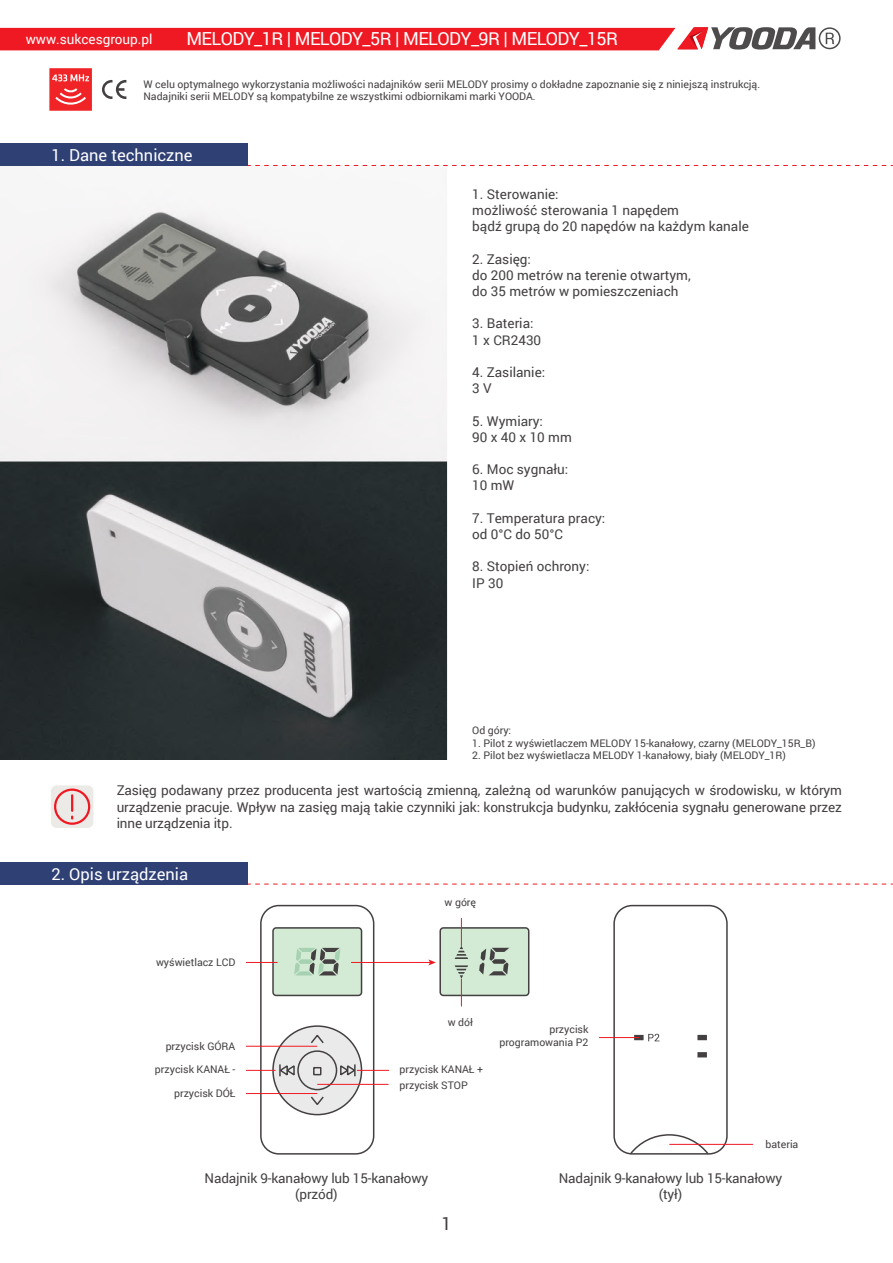
<style>
.page{position:relative;width:893px;height:1263px;background:#fff}
.page>*{position:absolute;margin:0;border:0;box-sizing:border-box;transform-origin:0 0}
.t1{font:18px "Roboto";letter-spacing:-.03em;color:#fff}
.t2{font:18px "Roboto";color:#444041}
.t3{font:16.5px "Roboto";color:#fff}
.t4{font:13.5px/16.2px "Roboto";color:#444041}
.t5{font:13.5px "Roboto";color:#fff}
.t6{font:10.5px/12.6px "Roboto";color:#444041}
</style>
<div class="page">
<img style="left:0;top:203px;width:447px;height:556px">
<div style="left:51px;top:785px;width:42px;height:43px;background:#eceae7;border-radius:6px"></div>
<svg style="left:71px;top:795px;width:2px;height:16px"></svg>
<div style="left:54px;top:788px;width:36px;height:37px;border:2px solid #ef1923;border-radius:50%"></div>
<div style="left:273px;top:1026px;width:89px;height:88px;background:#ebeaea;border-radius:50%"></div>
<div style="left:273px;top:928px;width:89px;height:67px;background:#d3ead5;border-radius:3px"></div>
<div style="left:260px;top:905px;width:114px;height:249px;border:2px solid #444041;border-radius:18px"></div>
<div style="left:272px;top:927px;width:90px;height:69px;border:2px solid #444041;border-radius:3px"></div>
<div style="left:272px;top:1025px;width:90px;height:90px;border:2px solid #444041;border-radius:50%"></div>
<div style="left:297px;top:1050px;width:40px;height:40px;border:2px solid #444041;border-radius:50%"></div>
<svg style="left:311px;top:1034px;width:13px;height:10px"></svg>
<svg style="left:311px;top:1096px;width:13px;height:9px"></svg>
<svg style="left:279px;top:1064px;width:16px;height:13px"></svg>
<svg style="left:340px;top:1064px;width:17px;height:13px"></svg>
<div style="left:313px;top:1067px;width:8px;height:8px;border:2px solid #444041"></div>
<svg style="left:294px;top:948px;width:46px;height:27px"></svg>
<div style="left:613px;top:905px;width:115px;height:249px;border:2px solid #444041;border-radius:18px"></div>
<div style="left:634px;top:1035px;width:10px;height:5px;background:#444041"></div>
<div style="left:697px;top:1035px;width:10px;height:5px;background:#444041"></div>
<div style="left:697px;top:1052px;width:10px;height:5px;background:#444041"></div>
<svg style="left:628px;top:1134px;width:82px;height:21px"></svg>
<div style="left:440px;top:928px;width:89px;height:67px;background:#d3ead5;border-radius:3px"></div>
<div style="left:439px;top:927px;width:90px;height:69px;border:2px solid #444041;border-radius:3px"></div>
<svg style="left:479px;top:948px;width:30px;height:27px"></svg>
<hr style="left:246px;top:962px;width:32px;height:1px;background:#ef1923">
<svg style="left:455px;top:918px;width:13px;height:41px"></svg>
<svg style="left:455px;top:965px;width:13px;height:41px"></svg>
<hr style="left:351px;top:962px;width:79px;height:1px;background:#ef1923">
<svg style="left:428px;top:959px;width:8px;height:6px"></svg>
<hr style="left:246px;top:1046px;width:71px;height:1px;background:#ef1923">
<hr style="left:246px;top:1093px;width:71px;height:1px;background:#ef1923">
<hr style="left:317px;top:1084px;width:71px;height:1px;background:#ef1923">
<hr style="left:246px;top:1070px;width:30px;height:1px;background:#ef1923">
<hr style="left:599px;top:1037px;width:40px;height:1px;background:#ef1923">
<hr style="left:669px;top:1144px;width:84px;height:1px;background:#ef1923">
<hr style="left:357px;top:1070px;width:32px;height:1px;background:#ef1923">
<svg style="left:648px;top:1034px;width:11px;height:7px"></svg>
<svg style="left:102px;top:80px;width:24px;height:19px"></svg>
<svg style="left:49px;top:68px;width:43px;height:43px;background:#f24649"></svg>
<svg style="left:0;top:27px;width:841px;height:23px;background:#e33c43"></svg>
<svg style="left:247px;top:165px;width:646px;height:1px"></svg>
<div style="left:0;top:144px;width:247px;height:22px;background:#2f4075"></div>
<svg style="left:213px;top:884px;width:680px;height:1px"></svg>
<div style="left:0;top:862px;width:247px;height:22px;background:#2f4075"></div>
<p class="t5" style="left:26px;top:29px;width:128px">www.sukcesgroup.pl</p>
<h1 class="t1" style="left:186px;top:26px;width:433px">MELODY_1R | MELODY_5R | MELODY_9R | MELODY_15R</h1>
<p class="t6" style="left:143px;top:77px;width:618px">W celu optymalnego wykorzystania możliwości nadajników serii MELODY prosimy o dokładne zapoznanie się z niniejszą instrukcją.<br>Nadajniki serii MELODY są kompatybilne ze wszystkimi odbiornikami marki YOODA.</p>
<p class="t3" style="left:51px;top:144px;width:143px">1. Dane techniczne</p>
<p class="t4" style="left:472px;top:185px;width:278px">1. Sterowanie:<br>możliwość sterowania 1 napędem<br>bądź grupą do 20 napędów na każdym kanale</p>
<p class="t4" style="left:472px;top:250px;width:220px">2. Zasięg:<br>do 200 metrów na terenie otwartym, do 35 metrów w pomieszczeniach</p>
<p class="t4" style="left:472px;top:315px;width:71px">3. Bateria:<br>1 x CR2430</p>
<p class="t4" style="left:472px;top:364px;width:74px">4. Zasilanie:<br>3 V</p>
<p class="t4" style="left:472px;top:412px;width:101px">5. Wymiary:<br>90 x 40 x 10 mm</p>
<p class="t4" style="left:472px;top:461px;width:97px">6. Moc sygnału:<br>10 mW</p>
<p class="t4" style="left:472px;top:509px;width:135px">7. Temperatura pracy: od 0°C do 50°C</p>
<p class="t4" style="left:472px;top:558px;width:119px">8. Stopień ochrony:<br>IP 30</p>
<p class="t6" style="left:472px;top:723px;width:41px">Od góry:</p>
<p class="t6" style="left:472px;top:736px;width:345px">1. Pilot z wyświetlaczem MELODY 15-kanałowy, czarny (MELODY_15R_B)</p>
<p class="t6" style="left:472px;top:749px;width:315px">2. Pilot bez wyświetlacza MELODY 1-kanałowy, biały (MELODY_1R)</p>
<p class="t4" style="left:117px;top:782px;width:727px;text-align:justify">Zasięg podawany przez producenta jest wartością zmienną, zależną od warunków panujących w środowisku, w którym urządzenie pracuje. Wpływ na zasięg mają takie czynniki jak: konstrukcja budynku, zakłócenia sygnału generowane przez inne urządzenia itp.</p>
<p class="t3" style="left:51px;top:862px;width:138px">2. Opis urządzenia</p>
<p class="t6" style="left:156px;top:955px;width:81px">wyświetlacz LCD</p>
<p class="t6" style="left:166px;top:1040px;width:71px">przycisk GÓRA</p>
<p class="t6" style="left:155px;top:1063px;width:82px">przycisk KANAŁ -</p>
<p class="t6" style="left:174px;top:1086px;width:63px">przycisk DÓŁ</p>
<p class="t6" style="left:445px;top:895px;width:33px">w górę</p>
<p class="t6" style="left:448px;top:1015px;width:27px">w dół</p>
<p class="t6" style="left:400px;top:1061px;width:85px;line-height:15.8px">przycisk KANAŁ + przycisk STOP</p>
<p class="t6" style="left:499px;top:1023px;width:91px;text-align:right">przycisk programowania P2</p>
<p class="t6" style="left:766px;top:1138px;width:34px">bateria</p>
<p class="t4" style="left:205px;top:1169px;width:225px;text-align:center">Nadajnik 9-kanałowy lub 15-kanałowy (przód)</p>
<p class="t4" style="left:559px;top:1169px;width:225px;text-align:center">Nadajnik 9-kanałowy lub 15-kanałowy (tył)</p>
<h1 class="t2" style="left:441px;top:1210px;width:12px">1</h1>
</div>
